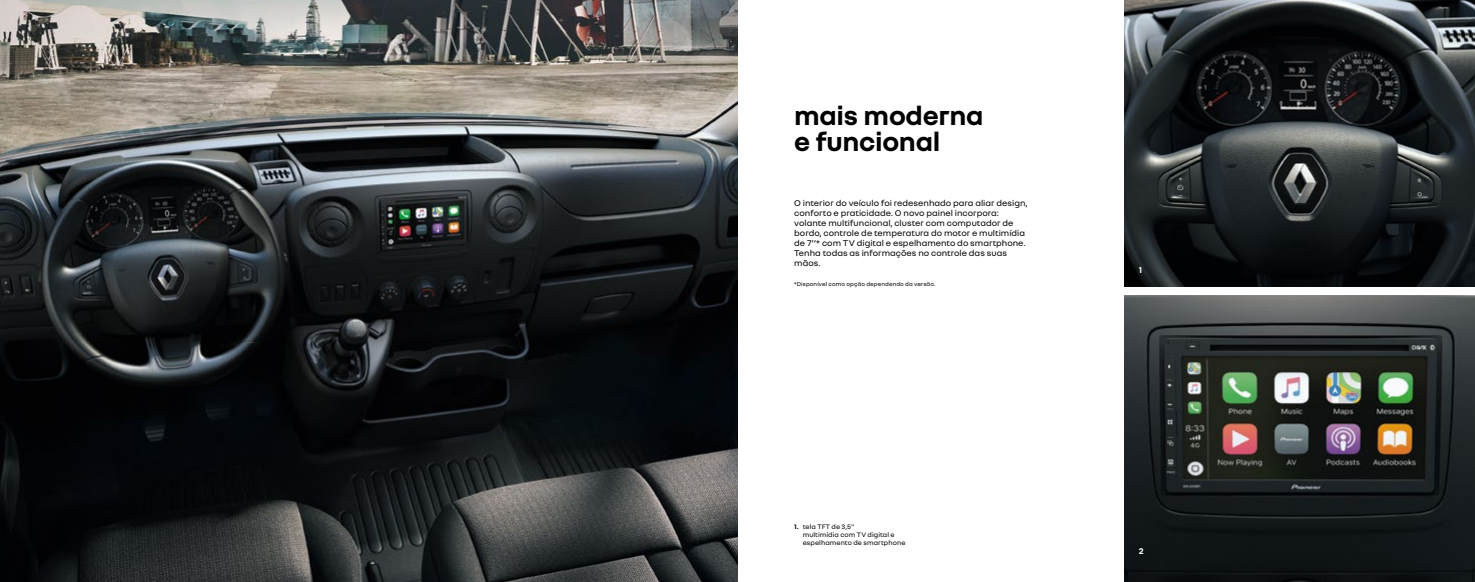
<style>
.page{position:relative;width:1475px;height:582px;background:#fff}
.page>*{position:absolute;margin:0;border:0;box-sizing:border-box;transform-origin:0 0}
.t1{font:700 28px/25.6px "Nouvel R";letter-spacing:-.01em;color:#000}
.t2{font:9px/10px "Nouvel R";color:#000}
.t3{font:700 9px "Nouvel R";color:#fff}
.t4{font:7px/8px "Nouvel R";letter-spacing:.01em;color:#000}
.t5{font:6px "Nouvel R";letter-spacing:.015em;color:#000}
.s1{font-weight:700}
</style>
<div class="page">
<img style="left:0;top:0;width:737px;height:581px">
<img style="left:1124px;top:295px;width:350px;height:286px">
<img style="left:1124px;top:0;width:350px;height:286px">
<h1 class="t1" style="left:794px;top:101px;width:191px">mais moderna e funcional</h1>
<p class="t2" style="left:794px;top:197px;width:235px">O interior do veículo foi redesenhado para aliar design, conforto e praticidade. O novo painel incorpora: volante multifuncional, cluster com computador de bordo, controle de temperatura do motor e multimídia de 7’’* com TV digital e espelhamento do smartphone.<br>Tenha todas as informações no controle das suas mãos.</p>
<p class="t5" style="left:794px;top:279px;width:143px">*Disponível como opção dependendo da versão.</p>
<p class="t4" style="left:802px;top:521px;width:104px;text-indent:-9px"><span class="s1">1.</span> tela TFT de 3,5"<br>multimídia com TV digital e espelhamento de smartphone</p>
<p class="t3" style="left:1138px;top:263px;width:5px">1</p>
<p class="t3" style="left:1138px;top:544px;width:6px">2</p>
</div>
